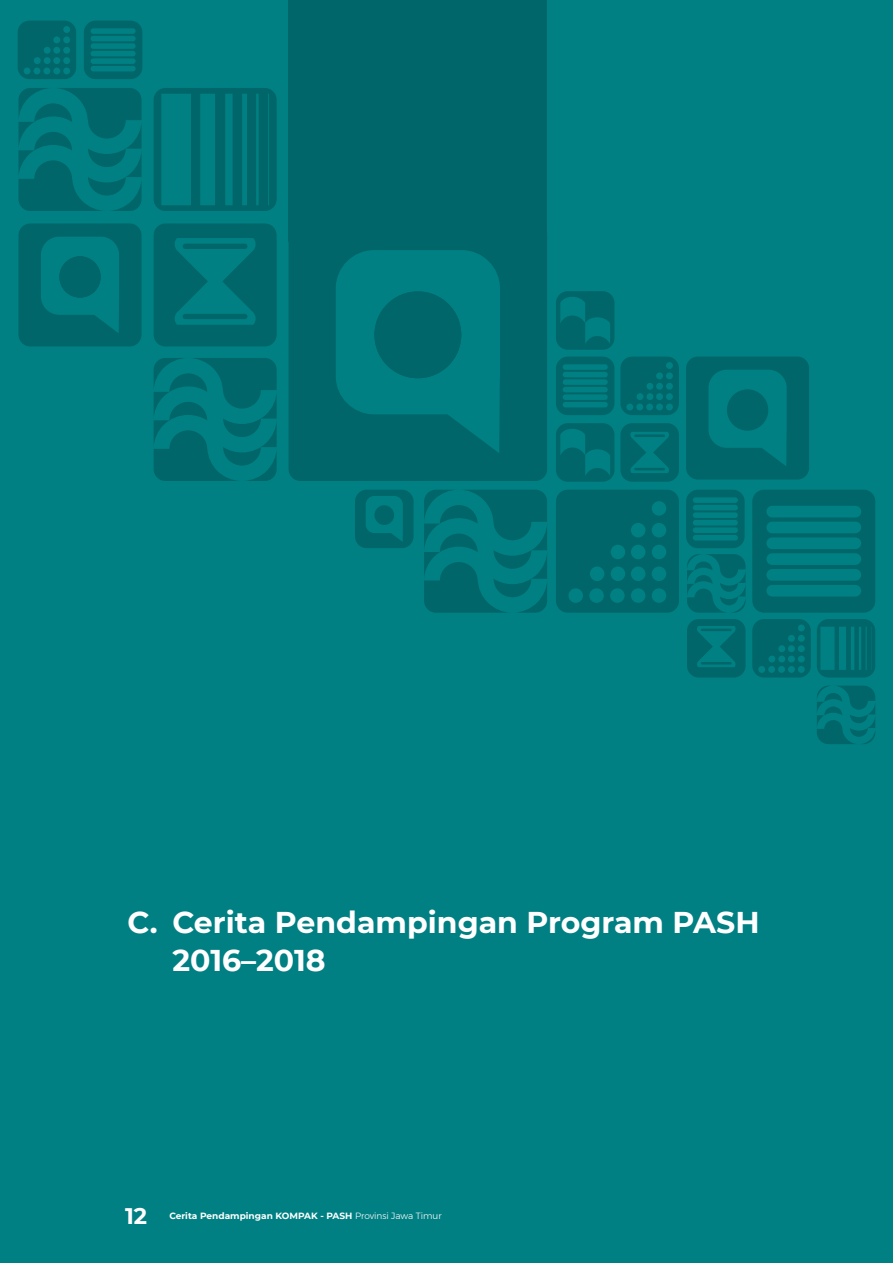
<style>
.page{position:relative;width:893px;height:1263px;background:#008083}
.page>*{position:absolute;margin:0;border:0;box-sizing:border-box;transform-origin:0 0}
.t1{font:700 30px/37.5px "Montserrat";color:#fff}
.t2{font:700 22.5px "Montserrat";color:#fff}
.t3{font:700 9px "Montserrat";color:#fff}
.s1{font-family:"Gontserrat";font-weight:300}
</style>
<div class="page">
<svg style="left:620px;top:357px;width:59px;height:58px"></svg>
<svg style="left:289px;top:242px;width:258px;height:239px;fill:#006669"></svg>
<svg style="left:424px;top:490px;width:123px;height:123px"></svg>
<svg style="left:154px;top:88px;width:123px;height:123px"></svg>
<svg style="left:556px;top:490px;width:123px;height:123px"></svg>
<svg style="left:687px;top:619px;width:58px;height:58px"></svg>
<svg style="left:752px;top:490px;width:123px;height:123px"></svg>
<svg style="left:556px;top:423px;width:58px;height:59px"></svg>
<svg style="left:19px;top:223px;width:123px;height:123px"></svg>
<svg style="left:19px;top:88px;width:123px;height:123px"></svg>
<svg style="left:687px;top:554px;width:58px;height:59px"></svg>
<svg style="left:18px;top:21px;width:58px;height:58px"></svg>
<svg style="left:84px;top:21px;width:58px;height:58px"></svg>
<svg style="left:154px;top:358px;width:123px;height:123px"></svg>
<svg style="left:556px;top:357px;width:58px;height:58px"></svg>
<svg style="left:620px;top:423px;width:59px;height:59px"></svg>
<svg style="left:686px;top:357px;width:123px;height:122px"></svg>
<svg style="left:686px;top:490px;width:59px;height:58px"></svg>
<svg style="left:817px;top:686px;width:58px;height:58px"></svg>
<svg style="left:817px;top:619px;width:58px;height:58px"></svg>
<svg style="left:355px;top:490px;width:58px;height:58px"></svg>
<svg style="left:556px;top:291px;width:58px;height:59px"></svg>
<svg style="left:154px;top:223px;width:123px;height:123px"></svg>
<div style="left:289px;top:0;width:258px;height:242px;background:#006669"></div>
<svg style="left:752px;top:619px;width:59px;height:58px"></svg>
<p class="t1" style="left:173px;top:902px;width:588px;text-indent:-45px">C. Cerita Pendampingan Program PASH<br>2016–2018</p>
<p class="t2" style="left:125px;top:1200px;width:24px">12</p>
<p class="t3" style="left:169px;top:1210px;width:274px">Cerita Pendampingan KOMPAK - PASH <span class="s1">Provinsi Jawa Timur</span></p>
</div>
